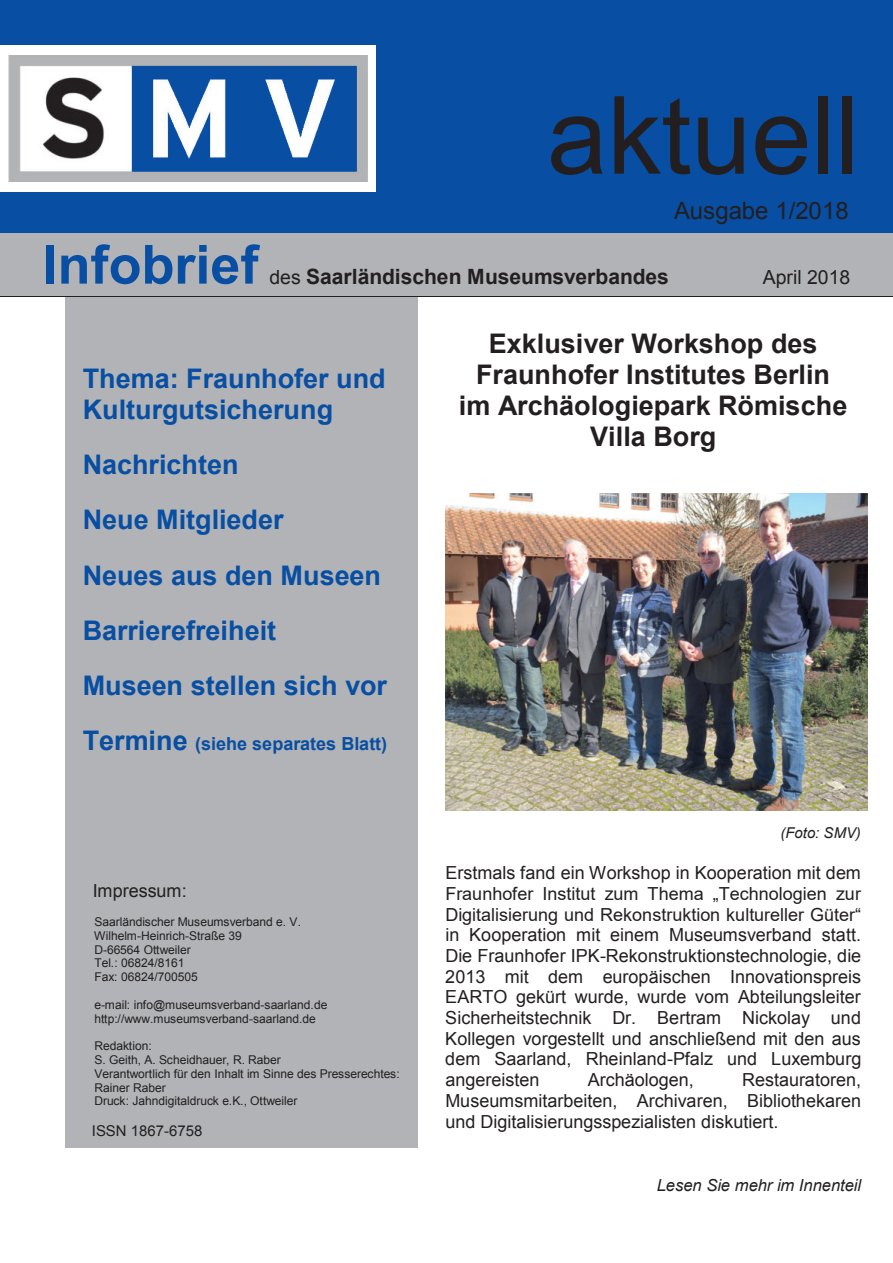
<style>
.page{position:relative;width:893px;height:1263px;background:#fff}
.page>*{position:absolute;margin:0;border:0;box-sizing:border-box;transform-origin:0 0}
.t1{font:108px "Arial";color:#231f20}
.t2{font:700 54px "Arial";color:#084ea2}
.t3{font:700 27px/55.2px "Arial";color:#084ea2}
.t4{font:700 27px/31px "Arial";color:#231f20;text-align:center}
.t5{font:24px "Arial";color:#231f20}
.t6{font:700 21px "Arial";color:#231f20}
.t7{font:19.5px "Arial";color:#231f20}
.t8{font:18px/20.7px "Arial";color:#231f20;text-align:justify}
.t9{font:18px/20.7px "Arial";color:#231f20}
.t10{font:700 18px "Arial";color:#084ea2}
.t11{font:italic 16.5px "Arial";color:#231f20}
.t12{font:15px "Arial";color:#231f20}
.t13{font:italic 15px "Arial";color:#231f20}
.t14{font:12px/13.8px "Arial";letter-spacing:-.005em;color:#231f20}
.s1{font-weight:400;font-size:19.5px}
.s2{font-size:27px}
</style>
<div class="page">
<div style="left:65px;top:297px;width:353px;height:851px;background:#b1b3b6"></div>
<div style="left:0;top:0;width:893px;height:233px;background:#084ea2"></div>
<div style="left:0;top:233px;width:893px;height:64px;background:#b1b3b6"></div>
<div style="left:0;top:45px;width:376px;height:147px;background:#fff"></div>
<img style="left:9px;top:55px;width:358px;height:127px">
<hr style="left:0;top:297px;width:893px;height:1px;background:#231f20">
<img style="left:445px;top:494px;width:422px;height:317px">
<h2 class="t2" style="left:43px;top:244px;width:217px">Infobrief</h2>
<h1 class="t1" style="left:547px;top:95px;width:314px">aktuell</h1>
<h3 class="t5" style="left:674px;top:201px;width:176px">Ausgabe 1/2018</h3>
<p class="t6" style="left:269px;top:268px;width:401px"><span class="s1">des</span> Saarländischen Museumsverbandes</p>
<p class="t7" style="left:763px;top:269px;width:89px">April 2018</p>
<h3 class="t3" style="left:83px;top:365px;width:305px;line-height:31.2px">Thema: Fraunhofer und<br>Kulturgutsicherung</h3>
<h3 class="t3" style="left:83px;top:439px;width:306px">Nachrichten<br>Neue Mitglieder<br>Neues aus den Museen<br>Barrierefreiheit<br>Museen stellen sich vor</h3>
<p class="t10" style="left:83px;top:737px;width:306px"><span class="s2">Termine</span> (siehe separates Blatt)</p>
<p class="t8" style="left:93px;top:882px;width:95px">Impressum:</p>
<p class="t14" style="left:94px;top:916px;width:208px">Saarländischer Museumsverband e. V.<br>Wilhelm-Heinrich-Straße 39<br>D-66564 Ottweiler<br>Tel.: 06824/8161<br>Fax: 06824/700505</p>
<p class="t14" style="left:94px;top:999px;width:234px">e-mail: info@museumsverband-saarland.de http://www.museumsverband-saarland.de</p>
<p class="t14" style="left:94px;top:1040px;width:307px">Redaktion:<br>S. Geith, A. Scheidhauer, R. Raber<br>Verantwortlich für den Inhalt im Sinne des Presserechtes:<br>Rainer Raber<br>Druck: Jahndigitaldruck e.K., Ottweiler</p>
<p class="t12" style="left:92px;top:1125px;width:112px">ISSN 1867-6758</p>
<h3 class="t4" style="left:459px;top:331px;width:390px">Exklusiver Workshop des<br>Fraunhofer Institutes Berlin im Archäologiepark Römische<br>Villa Borg</h3>
<p class="t13" style="left:780px;top:827px;width:82px">(Foto: SMV)</p>
<p class="t8" style="left:445px;top:864px;width:417px">Erstmals fand ein Workshop in Kooperation mit dem</p>
<p class="t9" style="left:445px;top:885px;width:417px">Fraunhofer Institut zum Thema „Technologien zur<br>Digitalisierung und Rekonstruktion kultureller Güter“</p>
<p class="t8" style="left:445px;top:926px;width:417px">in Kooperation mit einem Museumsverband statt.<br>Die Fraunhofer IPK-Rekonstruktionstechnologie, die 2013 mit dem europäischen Innovationspreis EARTO gekürt wurde, wurde vom Abteilungsleiter Sicherheitstechnik Dr. Bertram Nickolay und Kollegen vorgestellt und anschließend mit den aus dem Saarland, Rheinland-Pfalz und Luxemburg angereisten</p>
<p class="t8" style="left:588px;top:1071px;width:108px">Archäologen,</p>
<p class="t8" style="left:445px;top:1071px;width:417px;text-indent:297px">Restauratoren, Museumsmitarbeiten, Archivaren, Bibliothekaren und Digitalisierungsspezialisten diskutiert.</p>
<p class="t11" style="left:657px;top:1179px;width:206px">Lesen Sie mehr im Innenteil</p>
</div>
